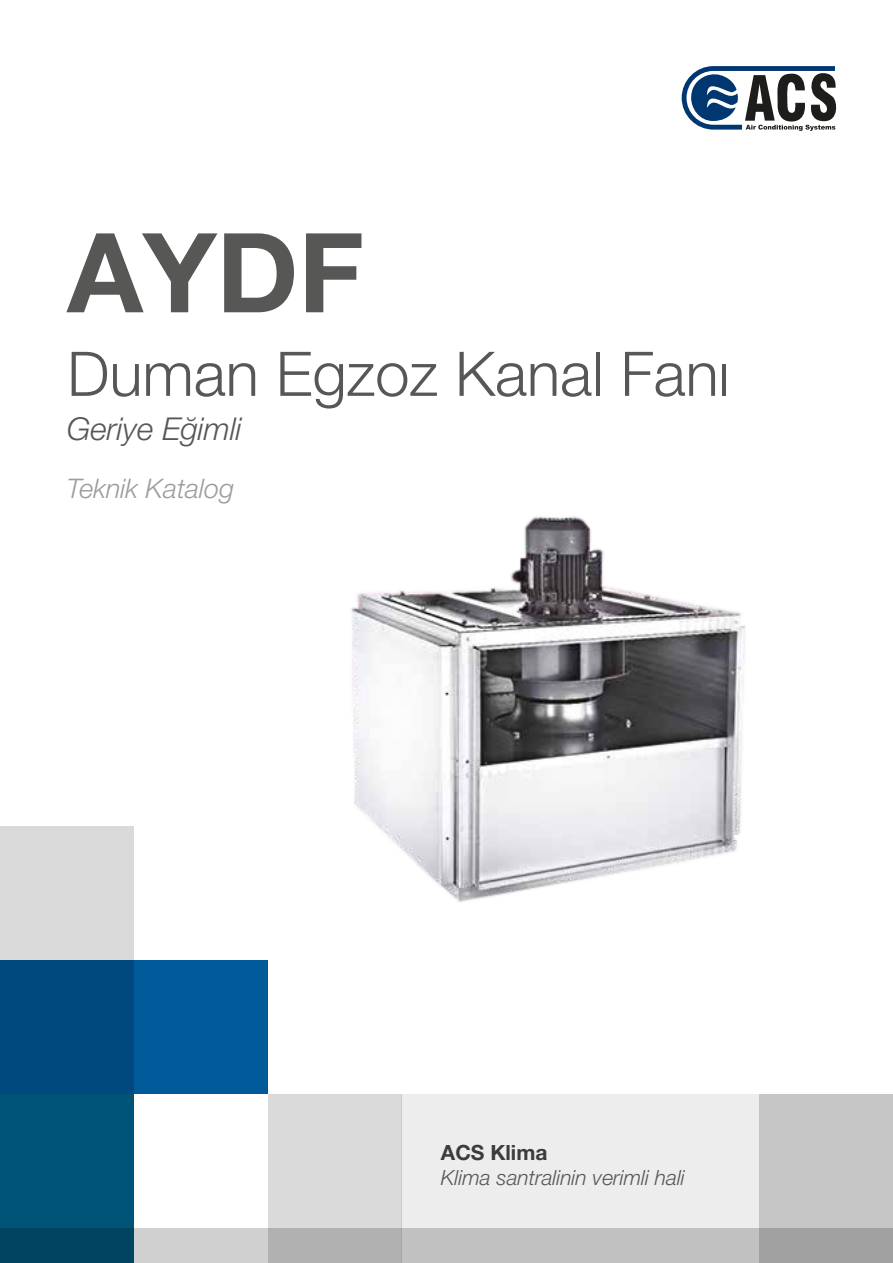
<style>
.page{position:relative;width:893px;height:1263px;background:#fff}
.page>*{position:absolute;margin:0;border:0;box-sizing:border-box;transform-origin:0 0}
.t1{font:700 110.4px "Helvetica Neue LT Pro";color:#575756}
.t2{font:300 61.65px "Helvetica Neue LT Pro";color:#575756}
.t3{font:italic 300 31.5px "Helvetica Neue LT Pro";color:#575756}
.t4{font:italic 300 27px "Helvetica Neue LT Pro";color:#9d9d9c}
.t5{font:italic 300 21px "Helvetica Neue LT Pro";color:#575756}
.t6{font:700 21px "Helvetica Neue LT Pro";color:#3c3c3b}
</style>
<div class="page">
<svg style="left:682px;top:66px;width:155px;height:65px"></svg>
<div style="left:0;top:960px;width:134px;height:134px;background:#00497f"></div>
<div style="left:134px;top:960px;width:134px;height:134px;background:#005a9a"></div>
<div style="left:0;top:826px;width:134px;height:134px;background:#dadada"></div>
<div style="left:0;top:1228px;width:893px;height:35px;background:#d0d0d0"></div>
<div style="left:0;top:1094px;width:134px;height:169px;background:linear-gradient(to bottom,#00597f,#004968)"></div>
<svg style="left:268px;top:1094px;width:134px;height:169px;fill:#dadada"></svg>
<svg style="left:759px;top:1094px;width:134px;height:169px;fill:#c6c6c6"></svg>
<svg style="left:402px;top:1094px;width:357px;height:169px;fill:#ededed"></svg>
<img style="left:351px;top:516px;width:394px;height:386px">
<h1 class="t1" style="left:67px;top:205px;width:298px">AYDF</h1>
<h2 class="t2" style="left:67px;top:336px;width:664px">Duman Egzoz Kanal Fanı</h2>
<h3 class="t3" style="left:67px;top:410px;width:176px">Geriye Eğimli</h3>
<p class="t4" style="left:67px;top:472px;width:169px">Teknik Katalog</p>
<p class="t6" style="left:441px;top:1139px;width:108px">ACS Klima</p>
<p class="t5" style="left:441px;top:1165px;width:245px">Klima santralinin verimli hali</p>
</div>
